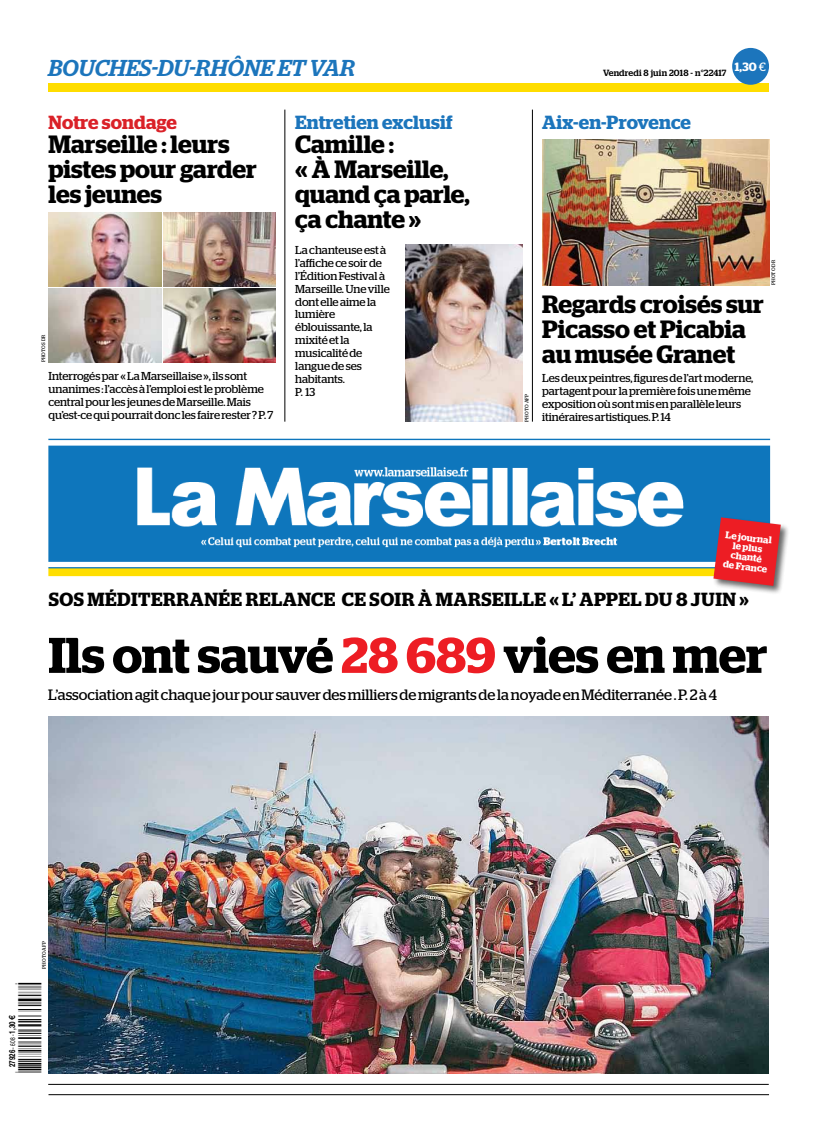
<style>
.page{position:relative;width:817px;height:1134px;background:#fff}
.page>*{position:absolute;margin:0;border:0;box-sizing:border-box;transform-origin:0 0}
.t1{font:600 50px "Stag";color:#000}
.t2{font:600 25px/25px "Stag";color:#000}
.t3{font:23.1px "Press Bar 4";color:#000}
.t4{font:italic 500 23px "Stag";letter-spacing:.01em;color:#1c75bc}
.t5{font:600 19px "Stag";letter-spacing:.025em;color:#000}
.t6{font:600 19px "Stag";letter-spacing:.01em;color:#1c75bc}
.t7{font:600 19px "Stag";letter-spacing:-.005em;color:#da2128}
.t8{font:15px "Stag";color:#000}
.t9{font:600 12px "Stag";color:#fff}
.t10{font:11.5px/13px "Stag";color:#000}
.t11{font:600 9.7px/9.7px "Stag";color:#fff;text-align:center}
.t12{font:500 9px "Stag";letter-spacing:.02em;color:#000}
.t13{font:700 8.3px "Helvetica";color:#000;scale:.75 1}
.t14{font:5px "Stag";letter-spacing:.015em;color:#000}
.s1{font-weight:400}
.s2{color:#ed1d24}
.s3{font-weight:400;font-size:6.9px}
.s4{font-family:"Euro"}
</style>
<div class="page">
<hr style="left:48px;top:1084px;width:720px;height:1px;background:#000">
<hr style="left:48px;top:1094px;width:720px;height:1px;background:#000">
<img style="left:48px;top:438px;width:723px;height:139px">
<div style="left:48px;top:84px;width:720px;height:8px;background:#fd0"></div>
<div style="left:732px;top:48px;width:36px;height:37px;background:#1c75bc;border-radius:50%"></div>
<img style="left:48px;top:289px;width:114px;height:73px">
<img style="left:48px;top:717px;width:720px;height:357px">
<img style="left:542px;top:139px;width:226px;height:146px">
<img style="left:406px;top:244px;width:116px;height:178px">
<hr style="left:284px;top:110px;width:1px;height:312px;background:#000">
<hr style="left:532px;top:110px;width:1px;height:312px;background:#000">
<img style="left:164px;top:289px;width:111px;height:73px">
<img style="left:48px;top:213px;width:114px;height:73px">
<img style="left:164px;top:213px;width:111px;height:74px">
<div style="left:711px;top:516px;width:78px;height:79px;background:#000;opacity:.6"></div>
<svg style="left:713px;top:517px;width:67px;height:69px;background:#d1333f"></svg>
<h3 class="t4" style="left:48px;top:55px;width:308px">BOUCHES-DU-RHÔNE ET VAR</h3>
<p class="t12" style="left:603px;top:68px;width:125px">Vendredi 8 juin 2018 - n°22417</p>
<p class="t9" style="left:734px;top:60px;width:33px">1,30 <span class="s1">€</span></p>
<h3 class="t7" style="left:49px;top:111px;width:130px">Notre sondage</h3>
<h3 class="t6" style="left:295px;top:111px;width:159px">Entretien exclusif</h3>
<h3 class="t6" style="left:542px;top:111px;width:150px">aix-en-Provence</h3>
<h2 class="t2" style="left:48px;top:131px;width:210px">Marseille : leurs pistes pour garder les jeunes</h2>
<h2 class="t2" style="left:295px;top:132px;width:176px">Camille :<br>« à Marseille, quand ça parle, ça chante »</h2>
<p class="t14" style="left:41px;top:362px;width:29px;rotate:-90deg">photoS DR</p>
<p class="t10" style="left:48px;top:369px;width:226px">Interrogés par «La Marseillaise», ils sont unanimes : l’accès à l’emploi est le problème central pour les jeunes de Marseille. Mais qu’est-ce qui pourrait donc les faire rester ? P. 7</p>
<p class="t10" style="left:295px;top:243px;width:96px">La chanteuse est à l’affiche ce soir de l’édition Festival à<br>Marseille. Une ville dont elle aime la lumière éblouissante, la mixité et la musicalité de langue de ses habitants.<br>P. 13</p>
<p class="t14" style="left:523px;top:422px;width:29px;rotate:-90deg">photo afp</p>
<h2 class="t2" style="left:542px;top:291px;width:223px">Regards croisés sur<br>Picasso et Picabia au musée Granet</h2>
<p class="t10" style="left:542px;top:372px;width:213px">Les deux peintres, figures de l’art moderne, partagent pour la première fois une même exposition où sont mis en parallèle leurs itinéraires artistiques. P. 14</p>
<p class="t14" style="left:770px;top:285px;width:27px;rotate:-90deg">photo dr</p>
<p class="t11" style="left:726px;top:530px;width:51px;rotate:7deg">Le journal le p lus chanté<br>de France</p>
<h3 class="t5" style="left:49px;top:588px;width:116px">sos méditerr</h3>
<h3 class="t5" style="left:190px;top:588px;width:121px">anée relance</h3>
<h3 class="t5" style="left:342px;top:588px;width:265px">ce soir à marseille « l’ appe</h3>
<h3 class="t5" style="left:630px;top:588px;width:120px">l du 8 juin »</h3>
<h1 class="t1" style="left:48px;top:626px;width:720px">Ils ont sauvé <span class="s2">28 689</span> vies en mer</h1>
<h3 class="t8" style="left:48px;top:686px;width:670px">L’association agit chaque jour pour sauver des milliers de migrants de la noyade en Méditerranée . P. 2 à 4</h3>
<p class="t14" style="left:41px;top:969px;width:29px;rotate:-90deg">photo afp</p>
<h3 class="t3" style="left:20px;top:1073px;width:93px;rotate:-90deg">&lt;:HIMRTC=[UVXUW:?a@g@a@s@k&gt;</h3>
<p class="t13" style="left:7px;top:1067px;width:71px;rotate:-90deg">27926 <span class="s3">- 608 -</span> 1,30 <span class="s4">E</span></p>
</div>
